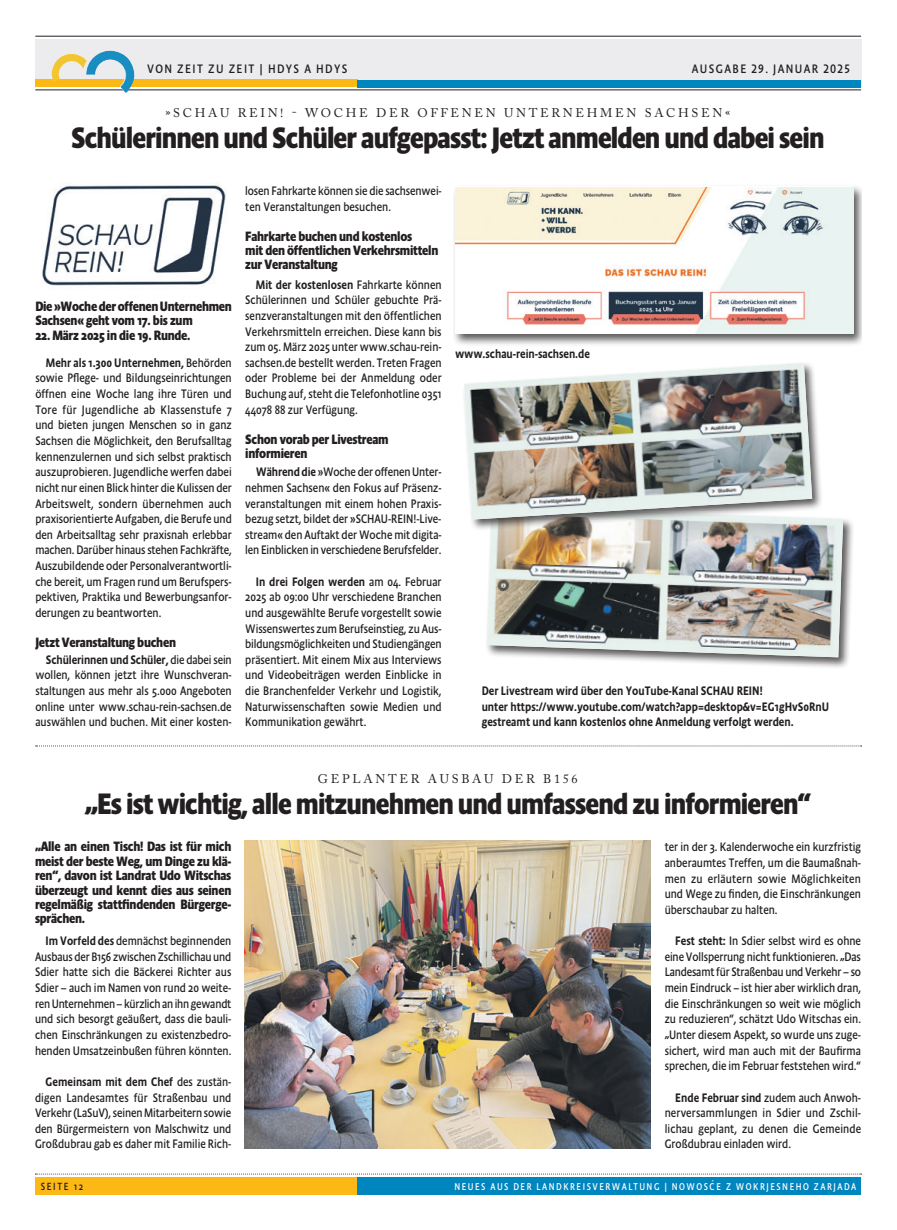
<style>
.page{position:relative;width:897px;height:1230px;background:#fff}
.page>*{position:absolute;margin:0;border:0;box-sizing:border-box;transform-origin:0 0}
.t1{font:700 30px "Absara Sans Head OT";letter-spacing:-.03em;color:#231f20;scale:.96 1}
.t2{font:700 13.75px/14.4px "Absara Sans Head OT";letter-spacing:-.02em;color:#231f20;scale:.95 1}
.t3{font:12.5px/15.6px "Absara Sans Head OT";color:#231f20;text-align:justify;scale:.95 1}
.t4{font:500 12.5px/15.6px "Absara Sans Head OT";color:#231f20;scale:.95 1}
.t5{font:12.5px "Adobe Caslon Pro";letter-spacing:.215em;color:#231f20}
.t6{font:12.5px "Absara Sans Head OT";letter-spacing:.11em;color:#231f20}
.t7{font:10.62px "Absara Sans Head OT";letter-spacing:.16em;color:#231f20;scale:.95 1}
.t8{font:10px "Absara Sans Head OT";letter-spacing:.16em;color:#fff;scale:.95 1}
.s1{font-weight:500}
</style>
<div class="page">
<div style="left:35px;top:1177px;width:322px;height:17px;background:#fcb814"></div>
<div style="left:357px;top:1177px;width:504px;height:18px;background:#0086be"></div>
<svg style="left:35px;top:1173px;width:826px;height:1px"></svg>
<div style="left:35px;top:39px;width:826px;height:48px;background:#ececee"></div>
<div style="left:35px;top:80px;width:322px;height:7px;background:#fcb814"></div>
<div style="left:357px;top:80px;width:504px;height:7px;background:#0086be"></div>
<hr style="left:35px;top:90px;width:826px;height:1px;background:#231f20">
<hr style="left:35px;top:36px;width:826px;height:1px;background:#231f20">
<img style="left:51px;top:51px;width:85px;height:42px">
<img style="left:42px;top:185px;width:184px;height:101px">
<img style="left:245px;top:840px;width:406px;height:308px">
<svg style="left:36px;top:745px;width:826px;height:1px"></svg>
<div style="left:452px;top:184px;width:409px;height:162px;background:#231f20;opacity:.75"></div>
<img style="left:455px;top:187px;width:398px;height:147px">
<div style="left:484px;top:504px;width:370px;height:165px;background:#231f20;opacity:.75"></div>
<img style="left:487px;top:507px;width:356px;height:150px">
<div style="left:462px;top:361px;width:361px;height:170px;background:#231f20;opacity:.75"></div>
<img style="left:464px;top:363px;width:348px;height:156px">
<p class="t6" style="left:147px;top:61px;width:202px">VON ZEIT ZU ZEIT | HDYS A HDYS</p>
<p class="t6" style="left:691px;top:61px;width:160px">AUSGABE 29. JANUAR 2025</p>
<p class="t5" style="left:165px;top:105px;width:566px">»SCHAU REIN! - WOCHE DER OFFENEN UNTERNEHMEN SACHSEN«</p>
<h1 class="t1" style="left:71px;top:120px;width:786px">Schülerinnen und Schüler aufgepasst: Jetzt anmelden und dabei sein</h1>
<p class="t2" style="left:35px;top:299px;width:208px">Die »Woche der offenen Unternehmen<br>Sachsen« geht vom 17. bis zum</p>
<p class="t2" style="left:35px;top:328px;width:165px">22. März 2025 in die 19. Runde.</p>
<p class="t3" style="left:35px;top:355px;width:208px;text-indent:11px"><span class="s1">Mehr als 1.300 Unternehmen,</span> Behörden sowie Pflege- und Bildungseinrichtungen öffnen eine Woche lang ihre Türen und Tore für Jugendliche ab Klassenstufe 7 und bieten jungen Menschen so in ganz Sachsen die Möglichkeit, den Berufsalltag kennenzulernen und sich selbst praktisch auszuprobieren. Jugendliche werfen dabei nicht nur einen Blick hinter die Kulissen der Arbeitswelt, sondern übernehmen auch praxisorientierte Aufgaben, die Berufe und den Arbeitsalltag sehr praxisnah erlebbar machen. Darüber hinaus stehen Fachkräfte, Auszubildende oder Personalverantwortli&shy;che bereit, um Fragen rund um Berufspers&shy;pektiven, Praktika und Bewerbungsanfor&shy;derungen zu beantworten.</p>
<p class="t2" style="left:35px;top:635px;width:150px">Jetzt Veranstaltung buchen</p>
<p class="t3" style="left:35px;top:652px;width:208px;text-indent:11px"><span class="s1">Schülerinnen und Schüler,</span> die dabei sein wollen, können jetzt ihre Wunschveran&shy;staltungen aus mehr als 5.000 Angeboten online unter www.schau-rein-sachsen.de auswählen und buchen. Mit einer kosten-</p>
<p class="t3" style="left:245px;top:183px;width:208px">losen Fahrkarte können sie die sachsenwei&shy;ten Veranstaltungen besuchen.</p>
<p class="t2" style="left:245px;top:229px;width:205px">Fahrkarte buchen und kostenlos<br>mit den öffentlichen Verkehrsmitteln zur Veranstaltung</p>
<p class="t3" style="left:245px;top:277px;width:208px;text-indent:11px"><span class="s1">Mit der kostenlosen</span> Fahrkarte können Schülerinnen und Schüler gebuchte Prä&shy;senzveranstaltungen mit den öffentlichen Verkehrsmitteln erreichen. Diese kann bis zum 05. März 2025 unter www.schau-rein&shy;sachsen.de bestellt werden. Treten Fragen oder Probleme bei der Anmeldung oder Buchung auf, steht die Telefonhotline 0351<br>44078 88 zur Verfügung.</p>
<p class="t2" style="left:245px;top:432px;width:153px">Schon vorab per Livestream informieren</p>
<p class="t3" style="left:245px;top:464px;width:208px;text-indent:11px"><span class="s1">Während die</span> »Woche der offenen Unter&shy;nehmen Sachsen« den Fokus auf Präsenz&shy;veranstaltungen mit einem hohen Praxis&shy;bezug setzt, bildet der »SCHAU-REIN!-Live&shy;stream« den Auftakt der Woche mit digita&shy;len Einblicken in verschiedene Berufsfelder.</p>
<p class="t3" style="left:245px;top:573px;width:208px;text-indent:11px"><span class="s1">In drei Folgen werden</span> am 04. Februar 2025 ab 09:00 Uhr verschiedene Branchen und ausgewählte Berufe vorgestellt sowie Wissenswertes zum Berufseinstieg, zu Aus&shy;bildungsmöglichkeiten und Studiengängen präsentiert. Mit einem Mix aus Interviews und Videobeiträgen werden Einblicke in die Branchenfelder Verkehr und Logistik, Naturwissenschaften sowie Medien und Kommunikation gewährt.</p>
<p class="t4" style="left:455px;top:345px;width:143px">www.schau-rein-sachsen.de</p>
<p class="t4" style="left:481px;top:683px;width:367px">Der Livestream wird über den YouTube-Kanal SCHAU REIN!<br>unter https://www.youtube.com/watch?app=desktop&amp;v=EG1gHvS0RnU gestreamt und kann kostenlos ohne Anmeldung verfolgt werden.</p>
<p class="t5" style="left:318px;top:771px;width:261px">GEPLANTER AUSBAU DER B156</p>
<h1 class="t1" style="left:85px;top:785px;width:757px">„Es ist wichtig, alle mitzunehmen und umfassend zu informieren“</h1>
<p class="t2" style="left:35px;top:839px;width:208px;text-align:justify">„Alle an einen Tisch! Das ist für mich meist der beste Weg, um Dinge zu klä&shy;ren“, davon ist Landrat Udo Witschas überzeugt und kennt dies aus seinen regelmäßig stattfindenden Bürgerge&shy;sprächen.</p>
<p class="t3" style="left:35px;top:933px;width:208px;text-indent:11px"><span class="s1">Im Vorfeld des</span> demnächst beginnenden Ausbaus der B156 zwischen Zschillichau und Sdier hatte sich die Bäckerei Richter aus Sdier – auch im Namen von rund 20 weite&shy;ren Unternehmen – kürzlich an ihn gewandt und sich besorgt geäußert, dass die bauli&shy;chen Einschränkungen zu existenzbedro&shy;henden Umsatzeinbußen führen könnten.</p>
<p class="t3" style="left:35px;top:1073px;width:208px;text-indent:11px"><span class="s1">Gemeinsam mit dem Chef</span> des zustän&shy;digen Landesamtes für Straßenbau und Verkehr (LaSuV), seinen Mitarbeitern sowie den Bürgermeistern von Malschwitz und Großdubrau gab es daher mit Familie Rich-</p>
<p class="t3" style="left:664px;top:839px;width:208px">ter in der 3. Kalenderwoche ein kurzfristig anberaumtes Treffen, um die Baumaßnah&shy;men zu erläutern sowie Möglichkeiten und Wege zu finden, die Einschränkungen überschaubar zu halten.</p>
<p class="t3" style="left:664px;top:933px;width:208px;text-indent:11px"><span class="s1">Fest steht:</span> In Sdier selbst wird es ohne eine Vollsperrung nicht funktionieren. „Das Landesamt für Straßenbau und Verkehr – so mein Eindruck – ist hier aber wirklich dran, die Einschränkungen so weit wie möglich zu reduzieren“, schätzt Udo Witschas ein. „Unter diesem Aspekt, so wurde uns zuge&shy;sichert, wird man auch mit der Baufirma sprechen, die im Februar feststehen wird.“</p>
<p class="t3" style="left:664px;top:1089px;width:208px;text-indent:11px"><span class="s1">Ende Februar sind</span> zudem auch Anwoh&shy;nerversammlungen in Sdier und Zschil&shy;lichau geplant, zu denen die Gemeinde Großdubrau einladen wird.</p>
<p class="t7" style="left:41px;top:1179px;width:46px">SEITE 12</p>
<p class="t8" style="left:454px;top:1180px;width:424px">NEUES AUS DER LANDKREISVERWALTUNG | NOWOSC´E Z WOKRJESNEHO ZARJADA</p>
</div>
